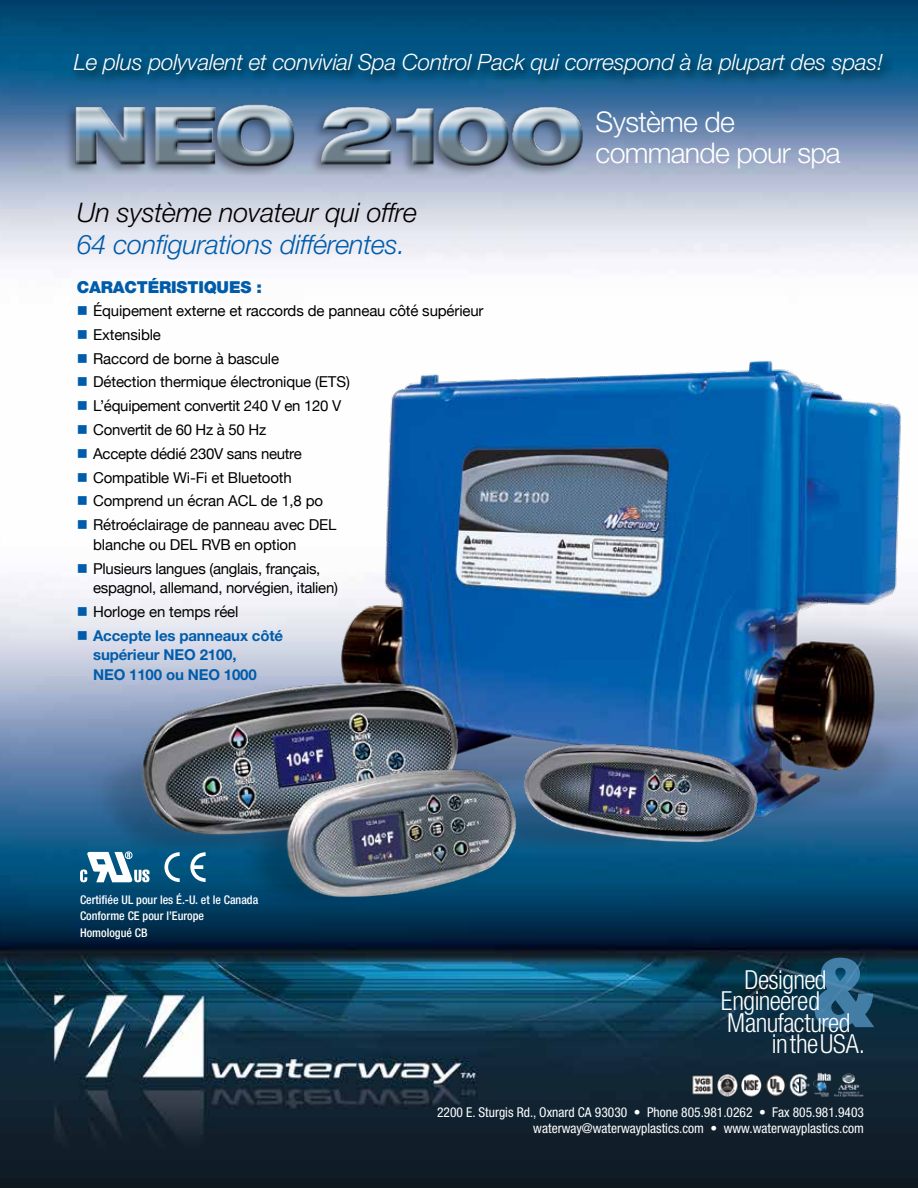
<style>
.page{position:relative;width:918px;height:1188px;background:#fff}
.page>*{position:absolute;margin:0;border:0;box-sizing:border-box;transform-origin:0 0}
.t1{font:300 28.5px/31.5px "Helvetica Neue";letter-spacing:-.025em;color:#fff}
.t2{font:italic 300 27px "Helvetica Neue";letter-spacing:-.01em;color:#005cab}
.t3{font:italic 300 27px "Helvetica Neue";letter-spacing:-.01em;color:#000}
.t4{font:300 condensed 26.25px "Helvetica Neue";letter-spacing:-.025em;color:#fff}
.t5{font:italic 300 22.5px "Helvetica Neue";letter-spacing:-.01em;color:#fff}
.t6{font:900 16.5px "Helvetica Neue";letter-spacing:-.01em;color:#005cab}
.t7{font:15px/19.5px "Helvetica Neue";letter-spacing:-.01em;color:#000}
.t8{font:700 15px/19.5px "Helvetica Neue";letter-spacing:-.01em;color:#005cab}
.t9{font:condensed 13.5px/16.5px "Helvetica Neue";color:#fff;text-align:right}
.t10{font:500 condensed 12px/16.4px "Helvetica Neue";color:#fff}
.s1{color:#005cab}
</style>
<div class="page">
<img style="left:0;top:0;width:918px;height:1188px">
<img style="left:689px;top:1072px;width:177px;height:27px">
<svg style="left:815px;top:958px;width:59px;height:70px;background:#2e6688"></svg>
<img style="left:315px;top:349px;width:603px;height:486px">
<img style="left:477px;top:684px;width:329px;height:170px">
<img style="left:73px;top:642px;width:404px;height:216px">
<img style="left:217px;top:733px;width:343px;height:185px">
<div style="left:71px;top:51px;width:824px;height:37px;background:#000;opacity:.75"></div>
<div style="left:64px;top:102px;width:521px;height:76px;background:#000;opacity:.34"></div>
<img style="left:70px;top:100px;width:516px;height:70px">
<svg style="left:80px;top:851px;width:70px;height:31px"></svg>
<svg style="left:164px;top:852px;width:16px;height:30px"></svg>
<svg style="left:190px;top:852px;width:16px;height:30px"></svg>
<h3 class="t5" style="left:74px;top:49px;width:811px">Le plus polyvalent et convivial Spa Control Pack qui correspond à la plupart des spas!</h3>
<h1 class="t1" style="left:596px;top:105px;width:247px">Système de commande pour spa</h1>
<h2 class="t3" style="left:77px;top:197px;width:342px">Un système novateur qui offre</h2>
<h2 class="t2" style="left:77px;top:228px;width:330px">64 configurations différentes.</h2>
<p class="t6" style="left:77px;top:277px;width:187px">CARACTÉRISTIQUES :</p>
<p class="t7" style="left:77px;top:302px;width:408px"><span class="s1">■</span> Équipement externe et raccords de panneau côté supérieur</p>
<p class="t7" style="left:77px;top:326px;width:86px"><span class="s1">■</span> Extensible</p>
<p class="t7" style="left:77px;top:349px;width:204px"><span class="s1">■</span> Raccord de borne à bascule</p>
<p class="t7" style="left:77px;top:373px;width:275px"><span class="s1">■</span> Détection thermique électronique (ETS)</p>
<p class="t7" style="left:77px;top:397px;width:266px"><span class="s1">■</span> L’équipement convertit 240 V en 120 V</p>
<p class="t7" style="left:77px;top:421px;width:191px"><span class="s1">■</span> Convertit de 60 Hz à 50 Hz</p>
<p class="t7" style="left:77px;top:445px;width:227px"><span class="s1">■</span> Accepte dédié 230V sans neutre</p>
<p class="t7" style="left:77px;top:468px;width:217px"><span class="s1">■</span> Compatible Wi-Fi et Bluetooth</p>
<p class="t7" style="left:77px;top:492px;width:248px"><span class="s1">■</span> Comprend un écran ACL de 1,8 po</p>
<p class="t7" style="left:93px;top:516px;width:245px;text-indent:-16px"><span class="s1">■</span> Rétroéclairage de panneau avec DEL blanche ou DEL RVB en option</p>
<p class="t7" style="left:93px;top:559px;width:246px;text-indent:-16px"><span class="s1">■</span> Plusieurs langues (anglais, français, espagnol, allemand, norvégien, italien)</p>
<p class="t7" style="left:77px;top:603px;width:163px"><span class="s1">■</span> Horloge en temps réel</p>
<p class="t8" style="left:93px;top:625px;width:192px;text-indent:-16px">■ Accepte les panneaux côté supérieur NEO 2100,<br>NEO 1100 ou NEO 1000</p>
<p class="t10" style="left:80px;top:891px;width:180px">Certifiée UL pour les É.-U. et le Canada<br>Conforme CE pour l’Europe<br>Homologué CB</p>
<h3 class="t4" style="left:745px;top:965px;width:83px">Designed</h3>
<h3 class="t4" style="left:721px;top:986px;width:101px">Engineered</h3>
<h3 class="t4" style="left:727px;top:1008px;width:125px">Manufactured</h3>
<h3 class="t4" style="left:772px;top:1029px;width:95px">in the USA.</h3>
<p class="t9" style="left:437px;top:1103px;width:428px">2200 E. Sturgis Rd., Oxnard CA 93030 • Phone 805.981.0262 • Fax 805.981.9403 waterway@waterwayplastics.com • www.waterwayplastics.com</p>
</div>
